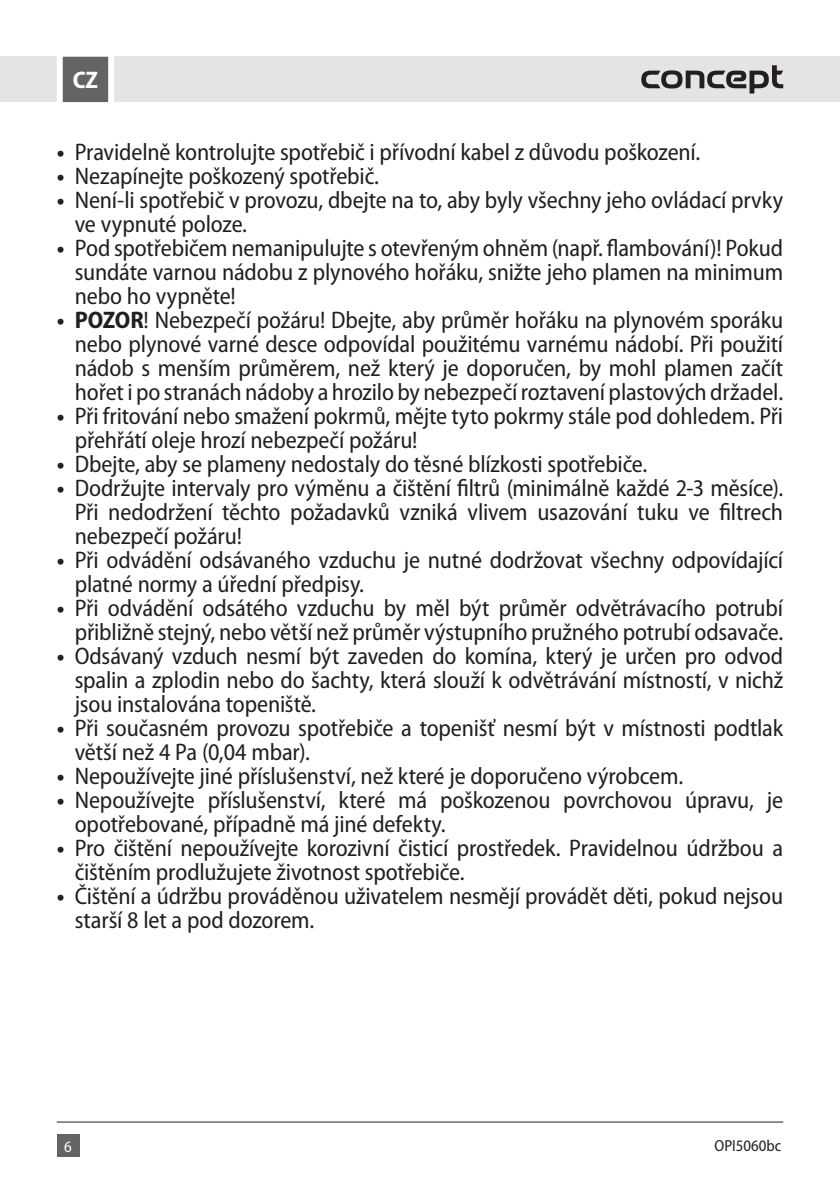
<style>
.page{position:relative;width:840px;height:1191px;background:#fff}
.page>*{position:absolute;margin:0;border:0;box-sizing:border-box;transform-origin:0 0}
.t1{font:semi-condensed 24px/24px "Myriad Pro";letter-spacing:-.005em;color:#231f20}
.t2{font:700 semi-condensed 24px "Myriad Pro";color:#fff}
.t3{font:semi-condensed 16px "Myriad Pro";color:#231f20}
.t4{font:semi-condensed 16px "Myriad Pro";color:#fff}
.s1{font-weight:700}
</style>
<div class="page">
<div style="left:0;top:57px;width:839px;height:45px;background:#e4e4e4"></div>
<div style="left:57px;top:1134px;width:22px;height:23px;background:#646463"></div>
<svg style="left:54px;top:56px;width:63px;height:47px;background:#909090"></svg>
<hr style="left:57px;top:1121px;width:725px;height:1px;background:#231f20">
<svg style="left:641px;top:65px;width:141px;height:28px"></svg>
<p class="t2" style="left:73px;top:67px;width:27px">CZ</p>
<p class="t1" style="left:57px;top:140px;width:644px"><span class="s1">•</span> Pravidelně kontrolujte spotřebič i přívodní kabel z důvodu poškození.</p>
<p class="t1" style="left:57px;top:164px;width:324px"><span class="s1">•</span> Nezapínejte poškozený spotřebič.</p>
<p class="t1" style="left:75px;top:188px;width:709px;text-indent:-18px"><span class="s1">•</span> Není-li spotřebič v provozu, dbejte na to, aby byly všechny jeho ovládací prvky ve vypnuté poloze.</p>
<p class="t1" style="left:75px;top:236px;width:709px;text-align:justify;text-indent:-18px"><span class="s1">•</span> Pod spotřebičem nemanipulujte s otevřeným ohněm (např. flambování)! Pokud sundáte varnou nádobu z plynového hořáku, snižte jeho plamen na minimum nebo ho vypněte!</p>
<p class="t1" style="left:75px;top:308px;width:709px;text-align:justify;text-indent:-18px"><span class="s1">• POZOR</span>! Nebezpečí požáru! Dbejte, aby průměr hořáku na plynovém sporáku nebo plynové varné desce odpovídal použitému varnému nádobí. Při použití nádob s menším průměrem, než který je doporučen, by mohl plamen začít hořet i po stranách nádoby a hrozilo by nebezpečí roztavení plastových držadel.</p>
<p class="t1" style="left:75px;top:404px;width:709px;text-indent:-18px"><span class="s1">•</span> Při fritování nebo smažení pokrmů, mějte tyto pokrmy stále pod dohledem. Při přehřátí oleje hrozí nebezpečí požáru!</p>
<p class="t1" style="left:57px;top:452px;width:592px"><span class="s1">•</span> Dbejte, aby se plameny nedostaly do těsné blízkosti spotřebiče.</p>
<p class="t1" style="left:75px;top:476px;width:709px;text-align:justify;text-indent:-18px"><span class="s1">•</span> Dodržujte intervaly pro výměnu a čištění filtrů (minimálně každé 2-3 měsíce).<br>Při nedodržení těchto požadavků vzniká vlivem usazování tuku ve filtrech nebezpečí požáru!</p>
<p class="t1" style="left:75px;top:548px;width:709px;text-indent:-18px"><span class="s1">•</span> Při odvádění odsávaného vzduchu je nutné dodržovat všechny odpovídající platné normy a úřední předpisy.</p>
<p class="t1" style="left:57px;top:596px;width:727px;text-align:right"><span class="s1">•</span> Při odvádění odsátého vzduchu by měl být průměr odvětrávacího potrubí přibližně stejný, nebo větší než průměr výstupního pružného potrubí odsavače.</p>
<p class="t1" style="left:75px;top:644px;width:709px;text-align:justify;text-indent:-18px"><span class="s1">•</span> Odsávaný vzduch nesmí být zaveden do komína, který je určen pro odvod spalin a zplodin nebo do šachty, která slouží k odvětrávání místností, v nichž jsou instalována topeniště.</p>
<p class="t1" style="left:75px;top:716px;width:709px;text-indent:-18px"><span class="s1">•</span> Při současném provozu spotřebiče a topenišť nesmí být v místnosti podtlak větší než 4 Pa (0,04 mbar).</p>
<p class="t1" style="left:57px;top:764px;width:627px"><span class="s1">•</span> Nepoužívejte jiné příslušenství, než které je doporučeno výrobcem.</p>
<p class="t1" style="left:75px;top:788px;width:709px;text-indent:-18px"><span class="s1">•</span> Nepoužívejte příslušenství, které má poškozenou povrchovou úpravu, je opotřebované, případně má jiné defekty.</p>
<p class="t1" style="left:75px;top:836px;width:709px;text-indent:-18px"><span class="s1">•</span> Pro čištění nepoužívejte korozivní čisticí prostředek. Pravidelnou údržbou a čištěním prodlužujete životnost spotřebiče.</p>
<p class="t1" style="left:75px;top:884px;width:709px;text-indent:-18px"><span class="s1">•</span> Čištění a údržbu prováděnou uživatelem nesmějí provádět děti, pokud nejsou starší 8 let a pod dozorem.</p>
<p class="t4" style="left:64px;top:1138px;width:9px">6</p>
<p class="t3" style="left:714px;top:1136px;width:68px">OPI5060bc</p>
</div>
